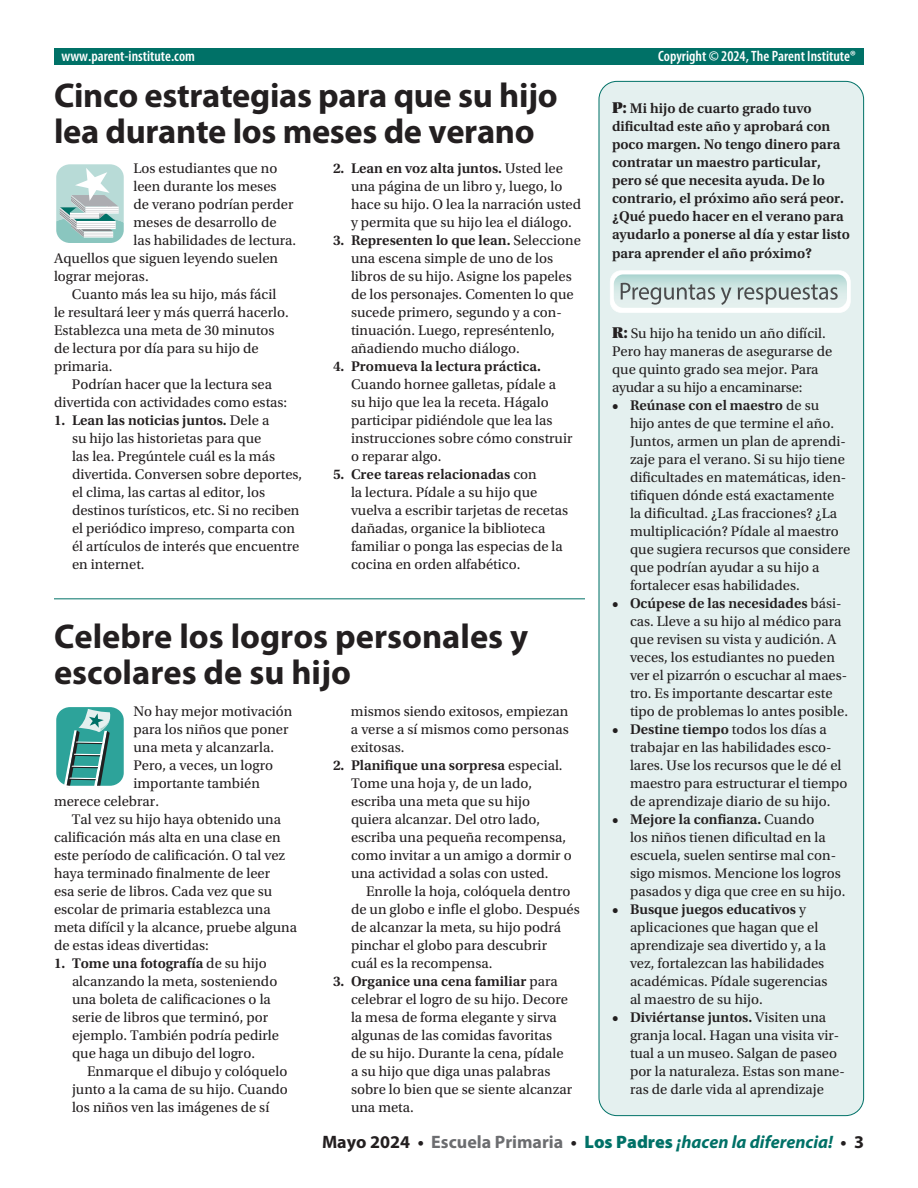
<style>
.page{position:relative;width:918px;height:1188px;background:#fff}
.page>*{position:absolute;margin:0;border:0;box-sizing:border-box;transform-origin:0 0}
.t1{font:700 34.5px/36px "Myriad Pro";letter-spacing:-.01em;color:#231f20}
.t2{font:italic 700 18px "Myriad Pro";color:#007167}
.t3{font:600 condensed 15px "Myriad Pro";color:#fff}
.t4{font:14.7px/18px "Utopia Std";color:#231f20}
.t5{font:600 14.7px/18px "Utopia Std";color:#231f20}
.s1{font-family:"Utopia Std Black Headline";font-weight:400;font-size:16.5px}
.s2{font-weight:600}
.s3{font-family:"Utopia Std Black Headline";font-size:16.5px}
.s4{font-style:normal;color:#231f20}
.s5{font-style:normal;color:#6c6d70}
.s6{font-weight:900;font-style:normal}
</style>
<div class="page">
<div style="left:599px;top:81px;width:265px;height:1035px;background:#e4f0ef;border-radius:18px"></div>
<div style="left:54px;top:49px;width:810px;height:16px;background:#007167"></div>
<svg style="left:610px;top:270px;width:241px;height:43px"></svg>
<svg style="left:56px;top:707px;width:68px;height:81px;background:#54a9a2"></svg>
<svg style="left:56px;top:164px;width:68px;height:79px"></svg>
<hr style="left:54px;top:598px;width:531px;height:1px;background:#007167">
<p class="t3" style="left:62px;top:46px;width:135px">www.parent-institute.com</p>
<p class="t3" style="left:658px;top:46px;width:199px">Copyright © 2024, The Parent Institute®</p>
<h1 class="t1" style="left:54px;top:76px;width:505px">Cinco estrategias para que su hijo lea durante los meses de verano</h1>
<p class="t5" style="left:612px;top:99px;width:239px"><span class="s1">P:</span> Mi hijo de cuarto grado tuvo dificultad este año y aprobará con poco margen. No tengo dinero para contratar un maestro particular, pero sé que necesita ayuda. De lo contrario, el próximo año será peor. ¿Qué puedo hacer en el verano para ayudarlo a ponerse al día y estar listo</p>
<p class="t5" style="left:612px;top:245px;width:202px">para aprender el año próximo?</p>
<p class="t4" style="left:134px;top:159px;width:145px">Los estudiantes que no</p>
<p class="t4" style="left:134px;top:177px;width:145px">leen durante los meses</p>
<p class="t4" style="left:134px;top:195px;width:162px">de verano podrían perder</p>
<p class="t4" style="left:134px;top:213px;width:145px">meses de desarrollo de</p>
<p class="t4" style="left:134px;top:231px;width:164px">las habilidades de lectura.</p>
<p class="t4" style="left:54px;top:249px;width:226px">Aquellos que siguen leyendo suelen</p>
<p class="t4" style="left:54px;top:267px;width:96px">lograr mejoras.</p>
<p class="t4" style="left:72px;top:285px;width:206px">Cuanto más lea su hijo, más fácil</p>
<p class="t4" style="left:54px;top:303px;width:236px">le resultará leer y más querrá hacerlo.</p>
<p class="t4" style="left:54px;top:321px;width:222px">Establezca una meta de 30 minutos</p>
<p class="t4" style="left:54px;top:339px;width:206px">de lectura por día para su hijo de</p>
<p class="t4" style="left:54px;top:357px;width:60px">primaria.</p>
<p class="t4" style="left:72px;top:375px;width:202px">Podrían hacer que la lectura sea</p>
<p class="t4" style="left:54px;top:393px;width:235px">divertida con actividades como estas:</p>
<p class="t4" style="left:72px;top:411px;width:232px;text-indent:-18px"><span class="s2">1. Lean las noticias juntos.</span> Dele a<br>su hijo las historietas para que<br>las lea. Pregúntele cuál es la más divertida. Conversen sobre deportes, el clima, las cartas al editor, los destinos turísticos, etc. Si no reciben el periódico impreso, comparta con él artículos de interés que encuentre en internet.</p>
<p class="t4" style="left:351px;top:159px;width:232px;text-indent:-18px"><span class="s2">2. Lean en voz alta juntos.</span> Usted lee una página de un libro y, luego, lo hace su hijo. O lea la narración usted y permita que su hijo lea el diálogo.</p>
<p class="t4" style="left:351px;top:231px;width:231px;text-indent:-18px"><span class="s2">3. Representen lo que lean.</span> Seleccione una escena simple de uno de los libros de su hijo. Asigne los papeles de los personajes. Comenten lo que sucede primero, segundo y a con&shy;tinuación. Luego, represéntenlo, añadiendo mucho diálogo.</p>
<p class="t5" style="left:333px;top:357px;width:209px">4. Promueva la lectura práctica.</p>
<p class="t4" style="left:351px;top:375px;width:223px">Cuando hornee galletas, pídale a su hijo que lea la receta. Hágalo participar pidiéndole que lea las instrucciones sobre cómo construir o reparar algo.</p>
<p class="t4" style="left:351px;top:465px;width:219px;text-indent:-18px"><span class="s2">5. Cree tareas relacionadas</span> con<br>la lectura. Pídale a su hijo que vuelva a escribir tarjetas de recetas dañadas, organice la biblioteca familiar o ponga las especias de la cocina en orden alfabético.</p>
<p class="t4" style="left:612px;top:324px;width:222px"><span class="s3">R:</span> Su hijo ha tenido un año difícil.<br>Pero hay maneras de asegurarse de que quinto grado sea mejor. Para ayudar a su hijo a encaminarse:</p>
<p class="t4" style="left:630px;top:396px;width:222px;text-indent:-18px"><span class="s2">• Reúnase con el maestro</span> de su<br>hijo antes de que termine el año.<br>Juntos, armen un plan de aprendi&shy;zaje para el verano. Si su hijo tiene dificultades en matemáticas, iden&shy;tifiquen dónde está exactamente<br>la dificultad. ¿Las fracciones? ¿La multiplicación? Pídale al maestro que sugiera recursos que considere que podrían ayudar a su hijo a fortalecer esas habilidades.</p>
<p class="t4" style="left:630px;top:594px;width:220px;text-indent:-18px"><span class="s2">• Ocúpese de las necesidades</span> bási&shy;cas. Lleve a su hijo al médico para que revisen su vista y audición. A veces, los estudiantes no pueden ver el pizarrón o escuchar al maes&shy;tro. Es importante descartar este tipo de problemas lo antes posible.</p>
<p class="t4" style="left:630px;top:720px;width:219px;text-indent:-18px"><span class="s2">• Destine tiempo</span> todos los días a trabajar en las habilidades esco&shy;lares. Use los recursos que le dé el maestro para estructurar el tiempo de aprendizaje diario de su hijo.</p>
<p class="t4" style="left:630px;top:810px;width:217px;text-indent:-18px"><span class="s2">• Mejore la confianza.</span> Cuando<br>los niños tienen dificultad en la escuela, suelen sentirse mal con&shy;sigo mismos. Mencione los logros pasados y diga que cree en su hijo.</p>
<p class="t4" style="left:630px;top:900px;width:199px;text-indent:-18px"><span class="s2">• Busque juegos educativos</span> y aplicaciones que hagan que el aprendizaje sea divertido y, a la vez, fortalezcan las habilidades académicas. Pídale sugerencias al maestro de su hijo.</p>
<p class="t4" style="left:630px;top:1008px;width:216px;text-indent:-18px"><span class="s2">• Diviértanse juntos.</span> Visiten una granja local. Hagan una visita vir&shy;tual a un museo. Salgan de paseo por la naturaleza. Estas son mane&shy;ras de darle vida al aprendizaje</p>
<h1 class="t1" style="left:54px;top:617px;width:476px">Celebre los logros personales y escolares de su hijo</h1>
<p class="t4" style="left:134px;top:702px;width:160px">No hay mejor motivación</p>
<p class="t4" style="left:134px;top:720px;width:157px">para los niños que poner</p>
<p class="t4" style="left:134px;top:738px;width:142px">una meta y alcanzarla.</p>
<p class="t4" style="left:134px;top:756px;width:141px">Pero, a veces, un logro</p>
<p class="t4" style="left:134px;top:774px;width:128px">importante también</p>
<p class="t4" style="left:54px;top:792px;width:107px">merece celebrar.</p>
<p class="t4" style="left:72px;top:810px;width:211px">Tal vez su hijo haya obtenido una</p>
<p class="t4" style="left:54px;top:828px;width:228px">calificación más alta en una clase en</p>
<p class="t4" style="left:54px;top:846px;width:233px">este período de calificación. O tal vez</p>
<p class="t4" style="left:54px;top:864px;width:218px">haya terminado finalmente de leer</p>
<p class="t4" style="left:54px;top:882px;width:220px">esa serie de libros. Cada vez que su</p>
<p class="t4" style="left:54px;top:900px;width:218px">escolar de primaria establezca una</p>
<p class="t4" style="left:54px;top:918px;width:245px">meta difícil y la alcance, pruebe alguna</p>
<p class="t4" style="left:54px;top:936px;width:156px">de estas ideas divertidas:</p>
<p class="t4" style="left:72px;top:954px;width:208px;text-indent:-18px"><span class="s2">1. Tome una fotografía</span> de su hijo alcanzando la meta, sosteniendo una boleta de calificaciones o la serie de libros que terminó, por ejemplo. También podría pedirle que haga un dibujo del logro.</p>
<p class="t4" style="left:72px;top:1062px;width:217px;text-align:justify;text-indent:15px">Enmarque el dibujo y colóquelo junto a la cama de su hijo. Cuando los niños ven las imágenes de sí</p>
<p class="t4" style="left:351px;top:702px;width:219px;text-align:justify">mismos siendo exitosos, empiezan a verse a sí mismos como personas exitosas.</p>
<p class="t4" style="left:351px;top:756px;width:222px;text-indent:-18px"><span class="s2">2. Planifique una sorpresa</span> especial.<br>Tome una hoja y, de un lado, escriba una meta que su hijo quiera alcanzar. Del otro lado, escriba una pequeña recompensa, como invitar a un amigo a dormir o una actividad a solas con usted.</p>
<p class="t4" style="left:351px;top:882px;width:230px;text-indent:15px">Enrolle la hoja, colóquela dentro de un globo e infle el globo. Después de alcanzar la meta, su hijo podrá pinchar el globo para descubrir<br>cuál es la recompensa.</p>
<p class="t4" style="left:351px;top:972px;width:223px;text-indent:-18px"><span class="s2">3. Organice una cena familiar</span> para celebrar el logro de su hijo. Decore la mesa de forma elegante y sirva algunas de las comidas favoritas<br>de su hijo. Durante la cena, pídale a su hijo que diga unas palabras sobre lo bien que se siente alcanzar una meta.</p>
<p class="t2" style="left:322px;top:1130px;width:543px"><span class="s4">Mayo 2024 •</span> <span class="s5">Escuela Primaria</span> <span class="s4">•</span> <span class="s6">Los Padres</span> ¡hacen la diferencia! <span class="s4">• 3</span></p>
</div>
